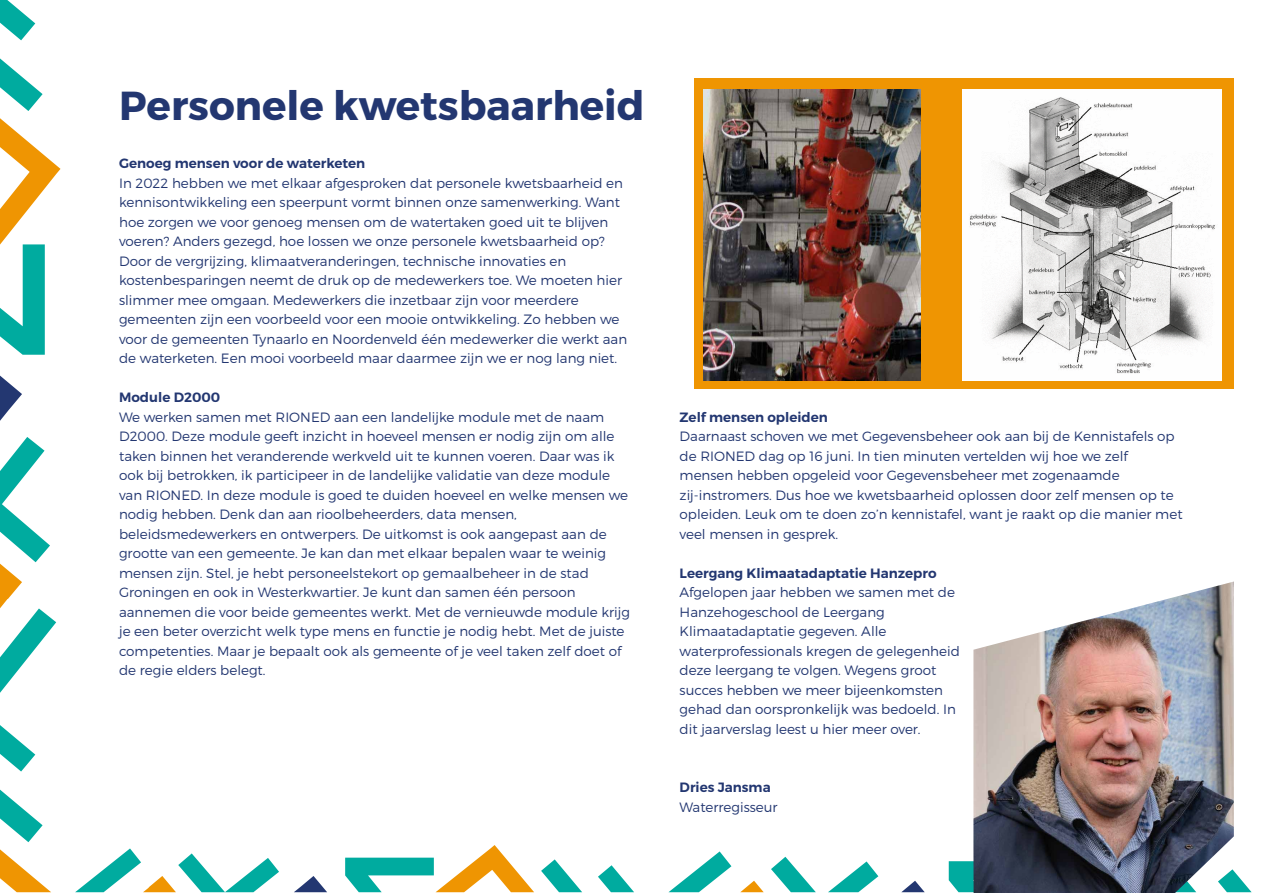
<style>
.page{position:relative;width:1263px;height:893px;background:#fff}
.page>*{position:absolute;margin:0;border:0;box-sizing:border-box;transform-origin:0 0}
.t1{font:700 40.5px "Montserrat";color:#233771}
.t2{font:300 13.5px/19.5px "Montserrat";color:#233771}
.t3{font:600 13.5px "Montserrat";color:#233771}
</style>
<div class="page">
<div style="left:694px;top:79px;width:540px;height:310px;background:#ef9502"></div>
<svg style="left:541px;top:859px;width:41px;height:33px"></svg>
<svg style="left:75px;top:848px;width:204px;height:44px"></svg>
<svg style="left:294px;top:876px;width:33px;height:16px"></svg>
<svg style="left:345px;top:845px;width:189px;height:47px"></svg>
<svg style="left:598px;top:865px;width:36px;height:27px"></svg>
<svg style="left:828px;top:861px;width:50px;height:31px"></svg>
<svg style="left:669px;top:851px;width:62px;height:41px"></svg>
<svg style="left:771px;top:857px;width:45px;height:35px"></svg>
<svg style="left:740px;top:881px;width:24px;height:11px"></svg>
<svg style="left:901px;top:881px;width:24px;height:11px"></svg>
<svg style="left:949px;top:861px;width:24px;height:31px"></svg>
<svg style="left:1234px;top:871px;width:17px;height:21px"></svg>
<svg style="left:0;top:58px;width:43px;height:53px"></svg>
<svg style="left:0;top:376px;width:22px;height:45px"></svg>
<svg style="left:0;top:118px;width:61px;height:237px"></svg>
<svg style="left:0;top:0;width:35px;height:40px"></svg>
<svg style="left:0;top:437px;width:56px;height:455px"></svg>
<img style="left:973px;top:581px;width:261px;height:312px">
<img style="left:962px;top:89px;width:260px;height:291px">
<img style="left:703px;top:89px;width:218px;height:291px">
<h1 class="t1" style="left:119px;top:81px;width:527px">Personele kwetsbaarheid</h1>
<p class="t3" style="left:119px;top:155px;width:248px">Genoeg mensen voor de waterketen</p>
<p class="t2" style="left:119px;top:173px;width:510px">In 2022 hebben we met elkaar afgesproken dat personele kwetsbaarheid en kennisontwikkeling een speerpunt vormt binnen onze samenwerking. Want hoe zorgen we voor genoeg mensen om de watertaken goed uit te blijven voeren? Anders gezegd, hoe lossen we onze personele kwetsbaarheid op?<br>Door de vergrijzing, klimaatveranderingen, technische innovaties en kostenbesparingen neemt de druk op de medewerkers toe. We moeten hier slimmer mee omgaan. Medewerkers die inzetbaar zijn voor meerdere gemeenten zijn een voorbeeld voor een mooie ontwikkeling. Zo hebben we voor de gemeenten Tynaarlo en Noordenveld één medewerker die werkt aan de waterketen. Een mooi voorbeeld maar daarmee zijn we er nog lang niet.</p>
<p class="t3" style="left:119px;top:389px;width:103px">Module D2000</p>
<p class="t2" style="left:119px;top:407px;width:512px">We werken samen met RIONED aan een landelijke module met de naam D2000. Deze module geeft inzicht in hoeveel mensen er nodig zijn om alle taken binnen het veranderende werkveld uit te kunnen voeren. Daar was ik ook bij betrokken, ik participeer in de landelijke validatie van deze module van RIONED. In deze module is goed te duiden hoeveel en welke mensen we nodig hebben. Denk dan aan rioolbeheerders, data mensen, beleidsmedewerkers en ontwerpers. De uitkomst is ook aangepast aan de grootte van een gemeente. Je kan dan met elkaar bepalen waar te weinig mensen zijn. Stel, je hebt personeelstekort op gemaalbeheer in de stad Groningen en ook in Westerkwartier. Je kunt dan samen één persoon aannemen die voor beide gemeentes werkt. Met de vernieuwde module krijg je een beter overzicht welk type mens en functie je nodig hebt. Met de juiste competenties. Maar je bepaalt ook als gemeente of je veel taken zelf doet of de regie elders belegt.</p>
<p class="t3" style="left:679px;top:409px;width:150px">Zelf mensen opleiden</p>
<p class="t2" style="left:679px;top:427px;width:504px">Daarnaast schoven we met Gegevensbeheer ook aan bij de Kennistafels op de RIONED dag op 16 juni. In tien minuten vertelden wij hoe we zelf mensen hebben opgeleid voor Gegevensbeheer met zogenaamde zij-instromers. Dus hoe we kwetsbaarheid oplossen door zelf mensen op te opleiden. Leuk om te doen zo’n kennistafel, want je raakt op die manier met veel mensen in gesprek.</p>
<p class="t3" style="left:680px;top:565px;width:259px">Leergang Klimaatadaptatie Hanzepro</p>
<p class="t2" style="left:680px;top:583px;width:282px">Afgelopen jaar hebben we samen met de Hanzehogeschool de Leergang Klimaatadaptatie gegeven. Alle waterprofessionals kregen de gelegenheid deze leergang te volgen. Wegens groot succes hebben we meer bijeenkomsten gehad dan oorspronkelijk was bedoeld. In dit jaarverslag leest u hier meer over.</p>
<p class="t3" style="left:680px;top:779px;width:93px">Dries Jansma</p>
<p class="t2" style="left:680px;top:797px;width:100px">Waterregisseur</p>
</div>
